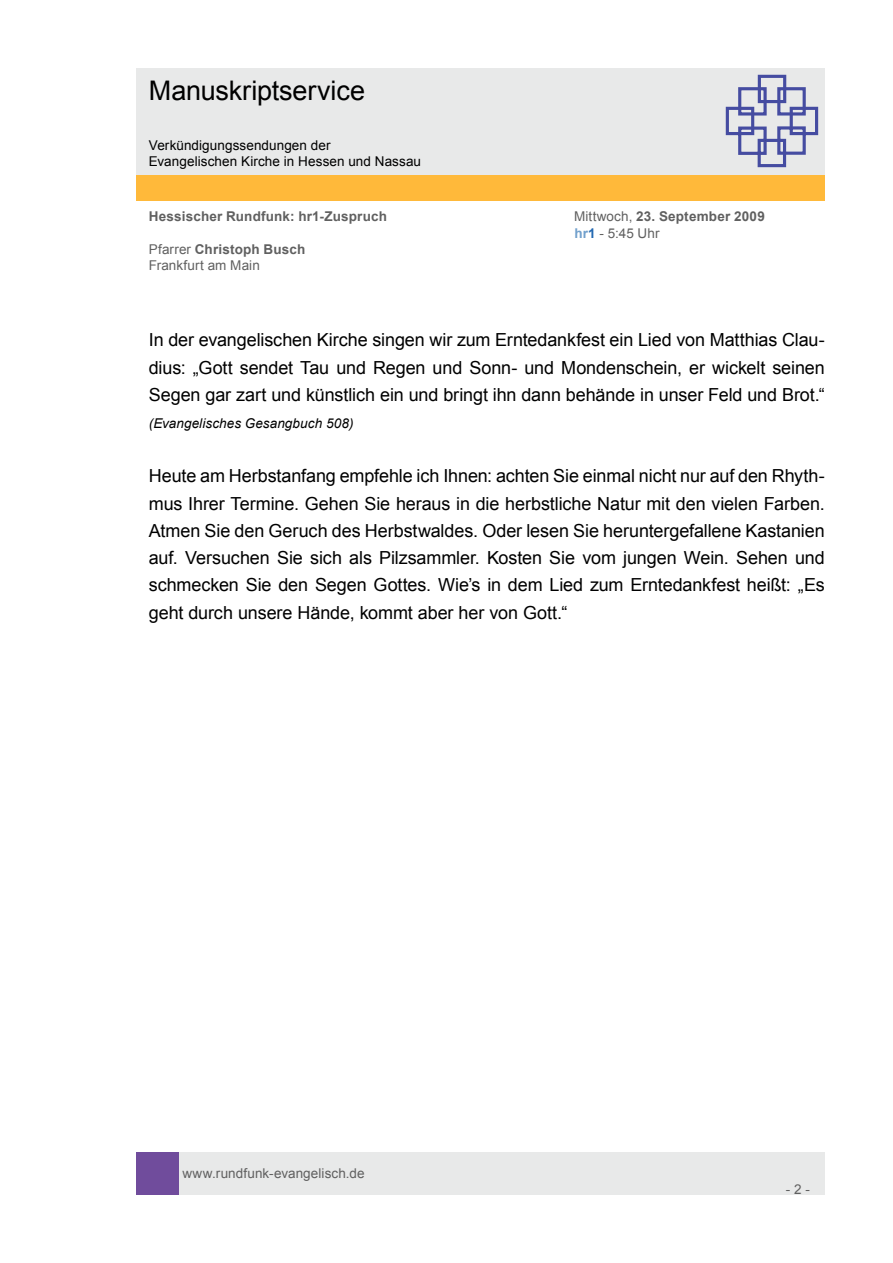
<style>
.page{position:relative;width:893px;height:1263px;background:#fff}
.page>*{position:absolute;margin:0;border:0;box-sizing:border-box;transform-origin:0 0}
.t1{font:27px "Arial";letter-spacing:-.005em;color:#000}
.t2{font:18px/27.2px "Arial";letter-spacing:-.005em;color:#000;text-align:justify}
.t3{font:13.5px/16.2px "Arial";letter-spacing:.005em;color:#606060}
.t4{font:13.5px/16.2px "Arial";letter-spacing:.005em;color:#000}
.t5{font:700 13.5px "Arial";letter-spacing:.015em;color:#606060}
.t6{font:italic 13.5px "Arial";letter-spacing:.005em;color:#000}
.s1{font-weight:700}
.s2{font-weight:700;color:#71a0cc}
.s3{font-weight:700;color:#2369b2}
</style>
<div class="page">
<div style="left:179px;top:1152px;width:646px;height:43px;background:#e8e9e9"></div>
<div style="left:136px;top:1152px;width:43px;height:43px;background:#704c9c"></div>
<div style="left:136px;top:175px;width:689px;height:26px;background:#ffb93a"></div>
<div style="left:136px;top:68px;width:689px;height:106px;background:#e8e9e9"></div>
<svg style="left:725px;top:74px;width:94px;height:94px"></svg>
<h1 class="t1" style="left:149px;top:73px;width:218px">Manuskriptservice</h1>
<p class="t4" style="left:149px;top:137px;width:274px">Verkündigungssendungen der<br>Evangelischen Kirche in Hessen und Nassau</p>
<p class="t5" style="left:149px;top:208px;width:240px">Hessischer Rundfunk: hr1-Zuspruch</p>
<p class="t3" style="left:574px;top:209px;width:192px">Mittwoch, <span class="s1">23. September 2009 </span><span class="s2">hr</span><span class="s3">1</span> - 5:45 Uhr</p>
<p class="t3" style="left:149px;top:241px;width:158px">Pfarrer <span class="s1">Christoph Busch<br></span>Frankfurt am Main</p>
<p class="t2" style="left:149px;top:327px;width:678px">In der evangelischen Kirche singen wir zum Erntedankfest ein Lied von Matthias Clau&shy;dius: „Gott sendet Tau und Regen und Sonn- und Mondenschein, er wickelt seinen Segen gar zart und künstlich ein und bringt ihn dann behände in unser Feld und Brot.“</p>
<p class="t6" style="left:149px;top:414px;width:206px">(Evangelisches Gesangbuch 508)</p>
<p class="t2" style="left:149px;top:463px;width:678px">Heute am Herbstanfang empfehle ich Ihnen: achten Sie einmal nicht nur auf den Rhyth&shy;mus Ihrer Termine. Gehen Sie heraus in die herbstliche Natur mit den vielen Farben.<br>Atmen Sie den Geruch des Herbstwaldes. Oder lesen Sie heruntergefallene Kastanien auf. Versuchen Sie sich als Pilzsammler. Kosten Sie vom jungen Wein. Sehen und schmecken Sie den Segen Gottes. Wie’s in dem Lied zum Erntedankfest heißt: „Es geht durch unsere Hände, kommt aber her von Gott.“</p>
<p class="t3" style="left:182px;top:1165px;width:184px">www.rundfunk-evangelisch.de</p>
<p class="t3" style="left:786px;top:1181px;width:26px">- 2 -</p>
</div>
